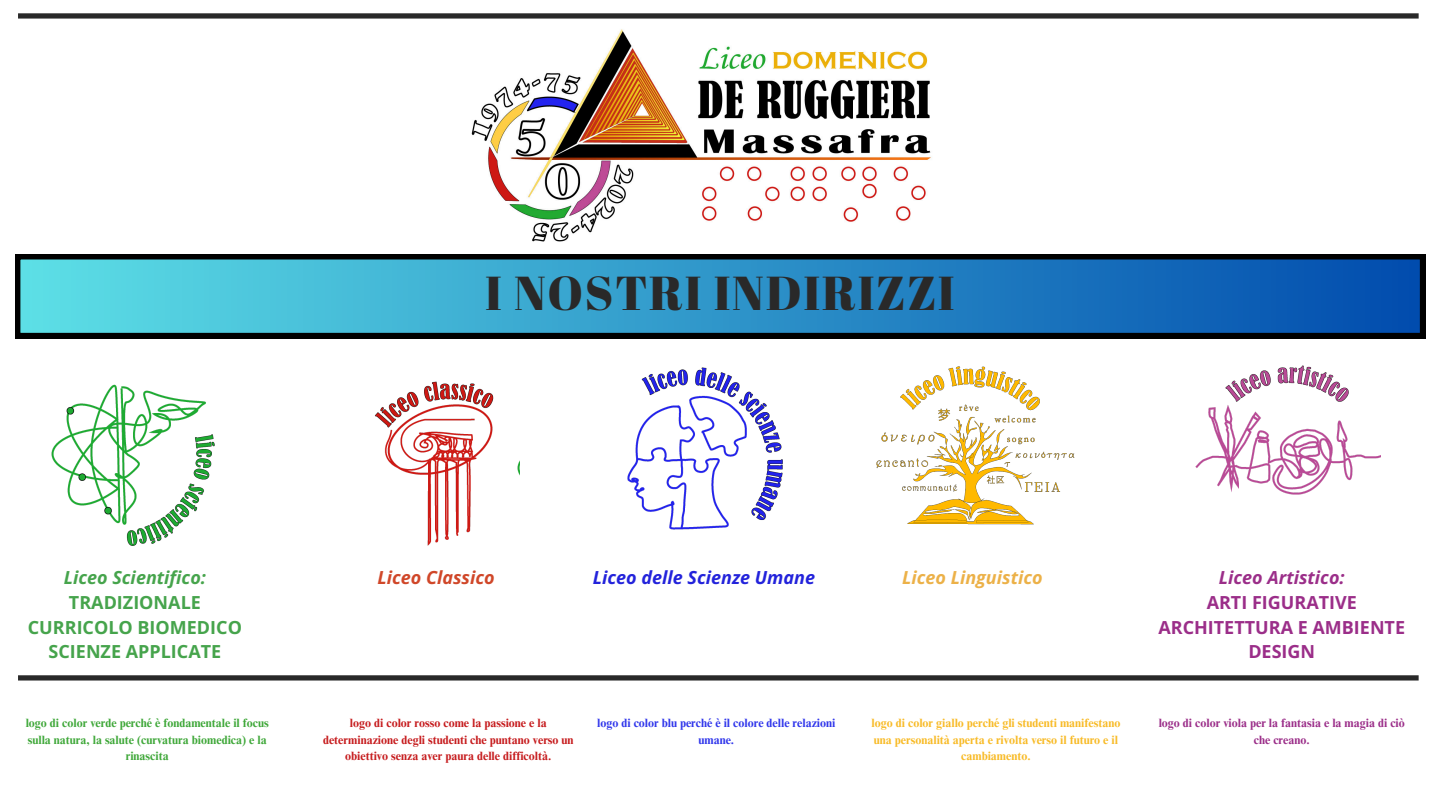
<style>
.page{position:relative;width:1440px;height:810px;background:#fff}
.page>*{position:absolute;margin:0;border:0;box-sizing:border-box;transform-origin:0 0}
.t1{font:47.6px "Abril Fatface";letter-spacing:.035em;color:#292929}
.t2{font:700 18px/24.8px "Open Sans";color:#46a44c;text-align:center}
.t3{font:700 18px/24.8px "Open Sans";color:#9b2e89;text-align:center}
.t4{font:italic 700 18px "Open Sans";color:#2323db}
.t5{font:italic 700 18px "Open Sans";color:#ecb148}
.t6{font:italic 700 18px "Open Sans";color:#d04729}
.t7{font:700 12px/16.5px "Times NRMT Pro";color:#c61c1e;text-align:center}
.t8{font:700 12px/16.5px "Times NRMT Pro";color:#f8bb28;text-align:center}
.t9{font:700 12px/16.5px "Times NRMT Pro";color:#40a83a;text-align:center}
.t10{font:700 12px/16.5px "Times NRMT Pro";color:#9b2e89;text-align:center}
.t11{font:700 12px/16.5px "Times NRMT Pro";color:#3137eb;text-align:center}
.s1{font-style:italic}
</style>
<div class="page">
<svg style="left:15px;top:254px;width:1410px;height:84px;background:#2a85b4"></svg>
<div style="left:18px;top:13px;width:1401px;height:6px;background:#292929"></div>
<div style="left:18px;top:675px;width:1401px;height:6px;background:#292929"></div>
<img style="left:621px;top:327px;width:167px;height:203px">
<img style="left:471px;top:29px;width:460px;height:213px">
<img style="left:49px;top:327px;width:167px;height:219px">
<img style="left:375px;top:381px;width:144px;height:165px">
<img style="left:867px;top:327px;width:215px;height:198px">
<img style="left:1191px;top:327px;width:189px;height:168px">
<p class="t1" style="left:485px;top:260px;width:471px">I NOSTRI INDIRIZZI</p>
<p class="t2" style="left:28px;top:565px;width:216px"><span class="s1">Liceo Scientifico:<br></span>TRADIZIONALE<br>CURRICOLO BIOMEDICO<br>SCIENZE APPLICATE</p>
<h1 class="t6" style="left:377px;top:565px;width:119px">Liceo Classico</h1>
<p class="t4" style="left:593px;top:565px;width:224px">Liceo delle Scienze Umane</p>
<p class="t5" style="left:902px;top:565px;width:142px">Liceo Linguistico</p>
<p class="t3" style="left:1158px;top:565px;width:248px"><span class="s1">Liceo Artistico:<br></span>ARTI FIGURATIVE<br>ARCHITETTURA E AMBIENTE<br>DESIGN</p>
<p class="t9" style="left:26px;top:716px;width:245px">logo di color verde perché è fondamentale il focus sulla natura, la salute (curvatura biomedica) e la rinascita</p>
<h2 class="t11" style="left:597px;top:716px;width:240px">logo di color blu perché è il colore delle relazioni umane.</h2>
<h2 class="t8" style="left:872px;top:716px;width:250px">logo di color giallo perché gli studenti manifestano una personalità aperta e rivolta verso il futuro e il cambiamento.</h2>
<h2 class="t10" style="left:1159px;top:716px;width:248px">logo di color viola per la fantasia e la magia di ciò che creano.</h2>
<p class="t7" style="left:323px;top:716px;width:252px">logo di color rosso come la passione e la determinazione degli studenti che puntano verso un obiettivo senza aver paura delle difficoltà.</p>
</div>
